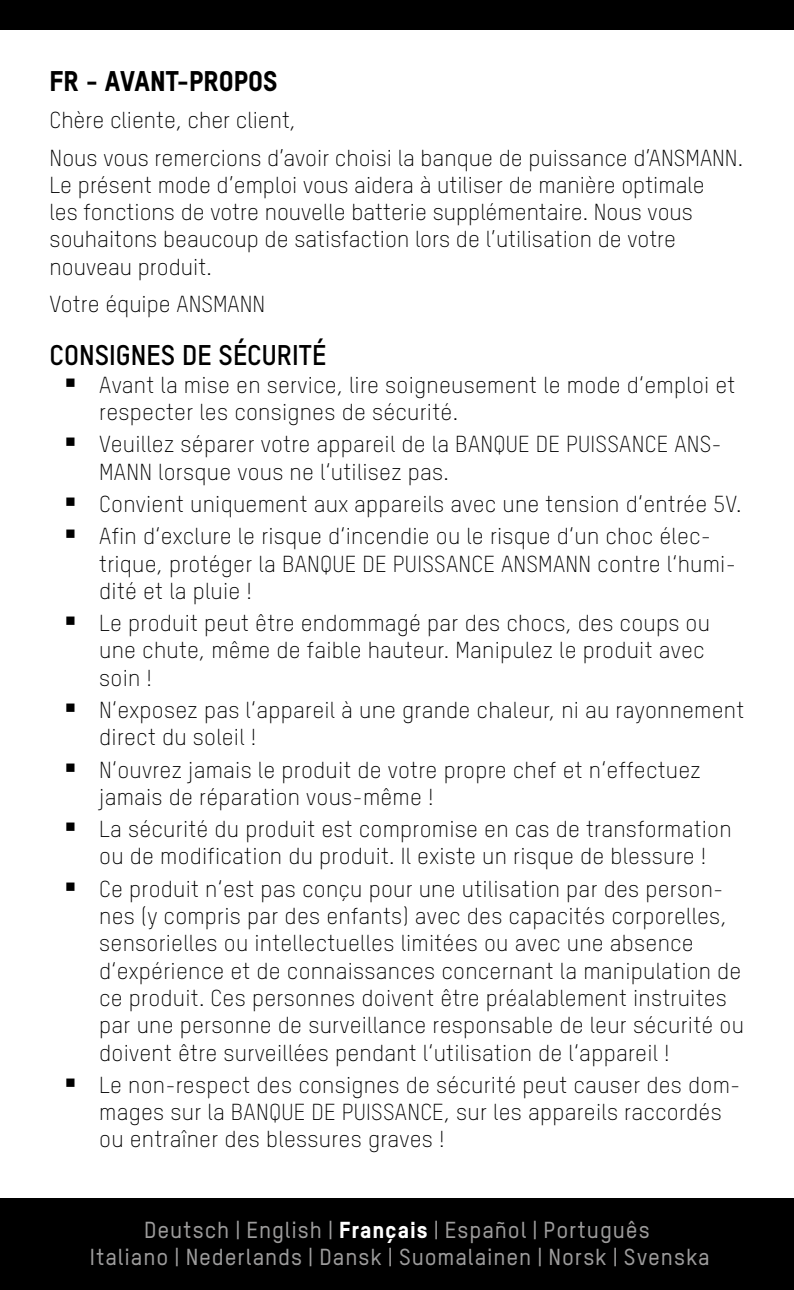
<style>
.page{position:relative;width:794px;height:1290px;background:#fff}
.page>*{position:absolute;margin:0;border:0;box-sizing:border-box;transform-origin:0 0}
.t1{font:700 28px "TSTARPRO";color:#000}
.t2{font:800 28px "TSTARPRO";color:#000}
.t3{font:300 22.75px/27.3px "TSTARPRO";letter-spacing:.01em;color:#000}
.t4{font:500 22.75px/27.3px "TSTARPRO";letter-spacing:.04em;color:#9d9c9c;text-align:center}
.s1{font-weight:800;color:#fff}
</style>
<div class="page">
<div style="left:0;top:0;width:794px;height:30px;background:#000"></div>
<div style="left:0;top:1198px;width:794px;height:92px;background:#000"></div>
<p class="t2" style="left:50px;top:64px;width:229px">FR - AVANT-PROPOS</p>
<p class="t3" style="left:50px;top:102px;width:695px;line-height:37.1px">Chère cliente, cher client,<br>Nous vous remercions d’avoir choisi la banque de puissance d’ANSMANN.</p>
<p class="t3" style="left:50px;top:171px;width:656px">Le présent mode d’emploi vous aidera à utiliser de manière optimale les fonctions de votre nouvelle batterie supplémentaire. Nous vous souhaitons beaucoup de satisfaction lors de l’utilisation de votre nouveau produit.</p>
<p class="t3" style="left:50px;top:291px;width:217px">Votre équipe ANSMANN</p>
<p class="t1" style="left:50px;top:338px;width:278px">CONSIGNES DE SÉCURITÉ</p>
<p class="t3" style="left:99px;top:371px;width:637px">Avant la mise en service, lire soigneusement le mode d‘emploi et respecter les consignes de sécurité.</p>
<p class="t3" style="left:99px;top:431px;width:624px">Veuillez séparer votre appareil de la BANQUE DE PUISSANCE ANS-<br>MANN lorsque vous ne l‘utilisez pas.</p>
<p class="t3" style="left:99px;top:488px;width:644px;line-height:32.2px">Convient uniquement aux appareils avec une tension d‘entrée 5V.<br>Afin d‘exclure le risque d‘incendie ou le risque d‘un choc élec-</p>
<p class="t3" style="left:99px;top:550px;width:638px">trique, protéger la BANQUE DE PUISSANCE ANSMANN contre l‘humi&shy;dité et la pluie !</p>
<p class="t3" style="left:99px;top:610px;width:612px">Le produit peut être endommagé par des chocs, des coups ou une chute, même de faible hauteur. Manipulez le produit avec soin !</p>
<p class="t3" style="left:99px;top:696px;width:646px">N‘exposez pas l‘appareil à une grande chaleur, ni au rayonnement direct du soleil !</p>
<p class="t3" style="left:99px;top:756px;width:603px">N‘ouvrez jamais le produit de votre propre chef et n‘effectuez jamais de réparation vous-même !</p>
<p class="t3" style="left:99px;top:816px;width:634px">La sécurité du produit est compromise en cas de transformation ou de modification du produit. Il existe un risque de blessure !</p>
<p class="t3" style="left:99px;top:875px;width:646px">Ce produit n‘est pas conçu pour une utilisation par des person&shy;nes (y compris par des enfants) avec des capacités corporelles, sensorielles ou intellectuelles limitées ou avec une absence d‘expérience et de connaissances concernant la manipulation de ce produit. Ces personnes doivent être préalablement instruites par une personne de surveillance responsable de leur sécurité ou doivent être surveillées pendant l‘utilisation de l‘appareil !</p>
<p class="t3" style="left:99px;top:1071px;width:642px">Le non-respect des consignes de sécurité peut causer des dom&shy;mages sur la BANQUE DE PUISSANCE, sur les appareils raccordés ou entraîner des blessures graves !</p>
<p class="t4" style="left:90px;top:1218px;width:621px">Deutsch | English | <span class="s1">Français</span> | Español | Português<br>Italiano | Nederlands | Dansk | Suomalainen | Norsk | Svenska</p>
</div>
